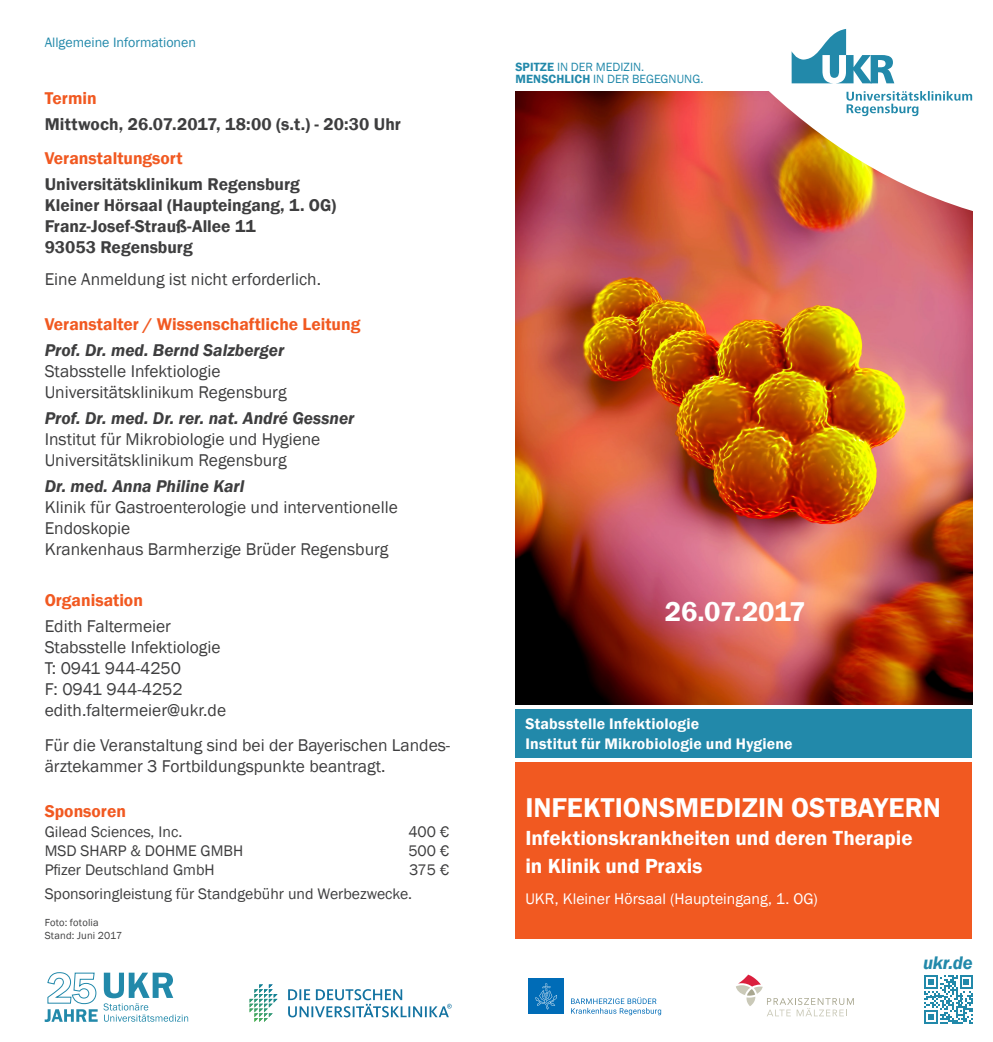
<style>
.page{position:relative;width:993px;height:1042px;background:#fff}
.page>*{position:absolute;margin:0;border:0;box-sizing:border-box;transform-origin:0 0}
.Cover_Thema{font:600 28px "Franklin Gothic";color:#fff}
.Cover_Thema-2{font:600 21px/28px "Franklin Gothic";color:#fff}
.t1{font:italic 600 18.72px "Franklin Gothic";color:#2289aa}
.Copy_Franklin_Book_8{font:17.5px/21px "Franklin Gothic";color:#3e3e3f}
.Copy_Franklin_Book_8-2{font:600 17.5px/21px "Franklin Gothic";color:#3e3e3f}
.HL_Franklin_Demi_8_1{font:600 17.5px "Franklin Gothic";color:#f15921}
.Copy_Franklin_Book_8-3{font:italic 600 17.5px "Franklin Gothic";color:#3e3e3f}
.t2{font:15.75px "Franklin Gothic";color:#3e3e3f}
.Abteilung__Klinik{font:600 15.75px "Franklin Gothic";letter-spacing:.01em;color:#fff}
.Cover_Ort{font:15.75px "Franklin Gothic";letter-spacing:.005em;color:#fff}
.t3{font:14px "Franklin Gothic";color:#2289aa}
.t4{font:12.25px "Franklin Gothic";color:#2289aa}
.t5{font:10.5px/12.6px "Franklin Gothic";letter-spacing:.015em;color:#3e3e3f}
.s1{font-weight:600;font-style:italic}
.s2{font-weight:600}
</style>
<div class="page">
<svg style="left:924px;top:975px;width:48px;height:49px"></svg>
<img style="left:515px;top:92px;width:456px;height:612px">
<div style="left:515px;top:762px;width:456px;height:177px;background:#f15921"></div>
<div style="left:515px;top:709px;width:456px;height:48px;background:#2289aa"></div>
<svg style="left:683px;top:82px;width:290px;height:133px"></svg>
<svg style="left:846px;top:91px;width:125px;height:25px"></svg>
<svg style="left:791px;top:29px;width:103px;height:54px"></svg>
<div style="left:528px;top:979px;width:35px;height:35px;background:#006cb7"></div>
<svg style="left:535px;top:983px;width:22px;height:26px"></svg>
<svg style="left:571px;top:997px;width:90px;height:18px"></svg>
<svg style="left:249px;top:984px;width:28px;height:38px"></svg>
<svg style="left:288px;top:989px;width:163px;height:28px"></svg>
<svg style="left:45px;top:972px;width:143px;height:50px"></svg>
<svg style="left:736px;top:974px;width:117px;height:42px"></svg>
<p class="t3" style="left:45px;top:34px;width:153px">Allgemeine Informationen</p>
<p class="HL_Franklin_Demi_8_1" style="left:45px;top:87px;width:54px">Termin</p>
<p class="Copy_Franklin_Book_8-2" style="left:45px;top:114px;width:358px">Mittwoch, 26.07.2017, 18:00 (s.t.) - 20:30 Uhr</p>
<p class="HL_Franklin_Demi_8_1" style="left:45px;top:148px;width:139px">Veranstaltungsort</p>
<p class="Copy_Franklin_Book_8-2" style="left:45px;top:174px;width:293px">Universitätsklinikum Regensburg<br>Kleiner Hörsaal (Haupteingang, 1. OG)<br>Franz-Josef-Strauß-Allee 11<br>93053 Regensburg</p>
<p class="Copy_Franklin_Book_8" style="left:45px;top:269px;width:278px">Eine Anmeldung ist nicht erforderlich.</p>
<p class="HL_Franklin_Demi_8_1" style="left:45px;top:314px;width:317px">Veranstalter / Wissenschaftliche Leitung</p>
<p class="Copy_Franklin_Book_8-3" style="left:45px;top:339px;width:241px">Prof. Dr. med. Bernd Salzberger</p>
<p class="Copy_Franklin_Book_8" style="left:45px;top:361px;width:177px">Stabsstelle Infektiologie</p>
<p class="Copy_Franklin_Book_8" style="left:45px;top:382px;width:243px">Universitätsklinikum Regensburg</p>
<p class="Copy_Franklin_Book_8-3" style="left:45px;top:407px;width:311px">Prof. Dr. med. Dr. rer. nat. André Gessner</p>
<p class="Copy_Franklin_Book_8" style="left:45px;top:429px;width:277px">Institut für Mikrobiologie und Hygiene</p>
<p class="Copy_Franklin_Book_8" style="left:45px;top:450px;width:243px">Universitätsklinikum Regensburg</p>
<p class="Copy_Franklin_Book_8" style="left:45px;top:476px;width:354px"><span class="s1">Dr. med. Anna Philine Karl<br></span>Klinik für Gastroenterologie und interventionelle Endoskopie<br>Krankenhaus Barmherzige Brüder Regensburg</p>
<p class="HL_Franklin_Demi_8_1" style="left:45px;top:589px;width:100px">Organisation</p>
<p class="Copy_Franklin_Book_8" style="left:45px;top:616px;width:128px">Edith Faltermeier</p>
<p class="Copy_Franklin_Book_8" style="left:45px;top:637px;width:177px">Stabsstelle Infektiologie<br>T: 0941 944-4250</p>
<p class="Copy_Franklin_Book_8" style="left:45px;top:679px;width:140px">F: 0941 944-4252</p>
<p class="Copy_Franklin_Book_8" style="left:45px;top:700px;width:183px">edith.faltermeier@ukr.de</p>
<p class="Copy_Franklin_Book_8" style="left:45px;top:735px;width:407px">Für die Veranstaltung sind bei der Bayerischen Landes&shy;ärztekammer 3 Fortbildungspunkte beantragt.</p>
<p class="HL_Franklin_Demi_8_1" style="left:45px;top:801px;width:83px">Sponsoren</p>
<p class="t2" style="left:45px;top:821px;width:139px">Gilead Sciences, Inc.</p>
<p class="t2" style="left:408px;top:821px;width:42px">400 €</p>
<p class="t2" style="left:45px;top:841px;width:200px">MSD SHARP &amp; DOHME GMBH</p>
<p class="t2" style="left:408px;top:841px;width:42px">500 €</p>
<p class="t2" style="left:45px;top:860px;width:171px">Pfizer Deutschland GmbH</p>
<p class="t2" style="left:409px;top:860px;width:42px">375 €</p>
<p class="t2" style="left:45px;top:884px;width:369px">Sponsoringleistung für Standgebühr und Werbezwecke.</p>
<p class="t5" style="left:45px;top:917px;width:79px">Foto: fotolia<br>Stand: Juni 2017</p>
<p class="t4" style="left:515px;top:59px;width:130px"><span class="s2">SPITZE</span> IN DER MEDIZIN.</p>
<p class="t4" style="left:515px;top:71px;width:189px"><span class="s2">MENSCHLICH</span> IN DER BEGEGNUNG.</p>
<p class="Cover_Thema" style="left:664px;top:594px;width:142px">26.07.2017</p>
<p class="Abteilung__Klinik" style="left:525px;top:714px;width:175px">Stabsstelle Infektiologie</p>
<p class="Abteilung__Klinik" style="left:525px;top:733px;width:269px">Institut für Mikrobiologie und Hygiene</p>
<p class="Cover_Thema" style="left:525px;top:790px;width:417px">INFEKTIONSMEDIZIN OSTBAYERN</p>
<p class="Cover_Thema-2" style="left:525px;top:824px;width:389px">Infektionskrankheiten und deren Therapie in Klinik und Praxis</p>
<p class="Cover_Ort" style="left:525px;top:889px;width:294px">UKR, Kleiner Hörsaal (Haupteingang, 1. OG)</p>
<p class="t1" style="left:922px;top:950px;width:51px">ukr.de</p>
</div>
